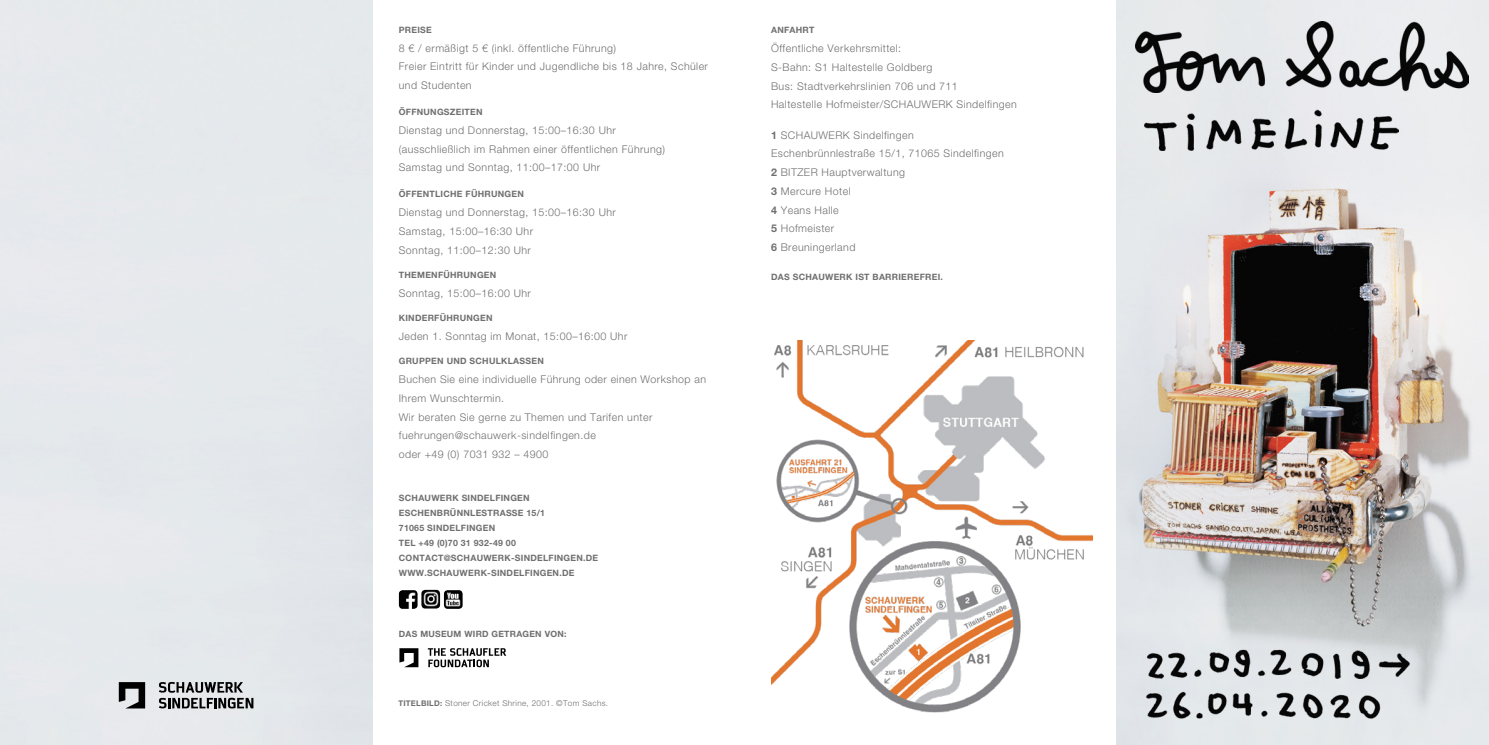
<style>
.page{position:relative;width:1489px;height:745px;background:#fff}
.page>*{position:absolute;margin:0;border:0;box-sizing:border-box;transform-origin:0 0}
.t1{font:300 10.62px/18.8px "Helvetica Neue LT Std";letter-spacing:.04em;color:#706f6f}
.t2{font:700 8.75px/15px "Helvetica Neue LT Std";letter-spacing:.03em;color:#706f6f}
.t3{font:700 8.62px "Helvetica Neue LT Std";letter-spacing:.03em;color:#706f6f}
.t4{font:300 8.12px "Helvetica Neue LT Std";letter-spacing:.04em;color:#706f6f}
.s1{font-weight:700;font-size:7.75px}
.s2{font-weight:700}
</style>
<div class="page">
<img style="left:1116px;top:0;width:372px;height:744px">
<img style="left:399px;top:590px;width:18px;height:18px">
<img style="left:421px;top:589px;width:19px;height:19px">
<img style="left:444px;top:590px;width:18px;height:18px">
<div style="left:0;top:0;width:372px;height:744px;background:#e5e9ec"></div>
<svg style="left:159px;top:681px;width:94px;height:27px;background:#8e9092"></svg>
<svg style="left:119px;top:681px;width:26px;height:27px"></svg>
<svg style="left:428px;top:648px;width:78px;height:18px"></svg>
<svg style="left:399px;top:648px;width:19px;height:18px"></svg>
<img style="left:771px;top:340px;width:320px;height:373px">
<img style="left:1143px;top:106px;width:255px;height:44px">
<img style="left:1135px;top:21px;width:332px;height:72px">
<img style="left:1147px;top:648px;width:266px;height:29px">
<img style="left:1145px;top:690px;width:246px;height:29px">
<p class="t2" style="left:399px;top:22px;width:35px">PREISE</p>
<p class="t1" style="left:399px;top:38px;width:310px">8 € / ermäßigt 5 € (inkl. öffentliche Führung)<br>Freier Eintritt für Kinder und Jugendliche bis 18 Jahre, Schüler und Studenten</p>
<p class="t2" style="left:399px;top:104px;width:85px">ÖFFNUNGSZEITEN</p>
<p class="t1" style="left:399px;top:120px;width:268px">Dienstag und Donnerstag, 15:00–16:30 Uhr (ausschließlich im Rahmen einer öffentlichen Führung)<br>Samstag und Sonntag, 11:00–17:00 Uhr</p>
<p class="t2" style="left:399px;top:186px;width:127px">ÖFFENTLICHE FÜHRUNGEN</p>
<p class="t1" style="left:399px;top:202px;width:218px">Dienstag und Donnerstag, 15:00–16:30 Uhr<br>Samstag, 15:00–16:30 Uhr<br>Sonntag, 11:00–12:30 Uhr</p>
<p class="t2" style="left:399px;top:267px;width:99px">THEMENFÜHRUNGEN</p>
<p class="t1" style="left:399px;top:283px;width:134px">Sonntag, 15:00–16:00 Uhr</p>
<p class="t2" style="left:399px;top:310px;width:95px">KINDERFÜHRUNGEN</p>
<p class="t1" style="left:399px;top:326px;width:230px">Jeden 1. Sonntag im Monat, 15:00–16:00 Uhr</p>
<p class="t2" style="left:399px;top:353px;width:146px">GRUPPEN UND SCHULKLASSEN</p>
<p class="t1" style="left:399px;top:369px;width:309px">Buchen Sie eine individuelle Führung oder einen Workshop an Ihrem Wunschtermin.<br>Wir beraten Sie gerne zu Themen und Tarifen unter fuehrungen@schauwerk-sindelfingen.de<br>oder +49 (0) 7031 932 – 4900</p>
<p class="t2" style="left:399px;top:490px;width:201px">SCHAUWERK SINDELFINGEN<br>ESCHENBRÜNNLESTRASSE 15/1<br>71065 SINDELFINGEN<br>TEL +49 (0)70 31 932-49 00<br>CONTACT@SCHAUWERK-SINDELFINGEN.DE<br>WWW.SCHAUWERK-SINDELFINGEN.DE</p>
<p class="t3" style="left:399px;top:628px;width:169px">DAS MUSEUM WIRD GETRAGEN VON:</p>
<p class="t4" style="left:398px;top:697px;width:211px"><span class="s1">TITELBILD:</span> Stoner Cricket Shrine, 2001. ©Tom Sachs.</p>
<p class="t2" style="left:771px;top:23px;width:45px">ANFAHRT</p>
<p class="t1" style="left:771px;top:39px;width:247px">Öffentliche Verkehrsmittel:<br>S-Bahn: S1 Haltestelle Goldberg<br>Bus: Stadtverkehrslinien 706 und 711<br>Haltestelle Hofmeister/SCHAUWERK Sindelfingen</p>
<p class="t1" style="left:771px;top:125px;width:234px"><span class="s2">1</span> SCHAUWERK Sindelfingen<br>Eschenbrünnlestraße 15/1, 71065 Sindelfingen<br><span class="s2">2</span> BITZER Hauptverwaltung<br><span class="s2">3</span> Mercure Hotel<br><span class="s2">4</span> Yeans Halle<br><span class="s2">5</span> Hofmeister<br><span class="s2">6</span> Breuningerland</p>
<p class="t2" style="left:771px;top:269px;width:173px">DAS SCHAUWERK IST BARRIEREFREI.</p>
</div>
